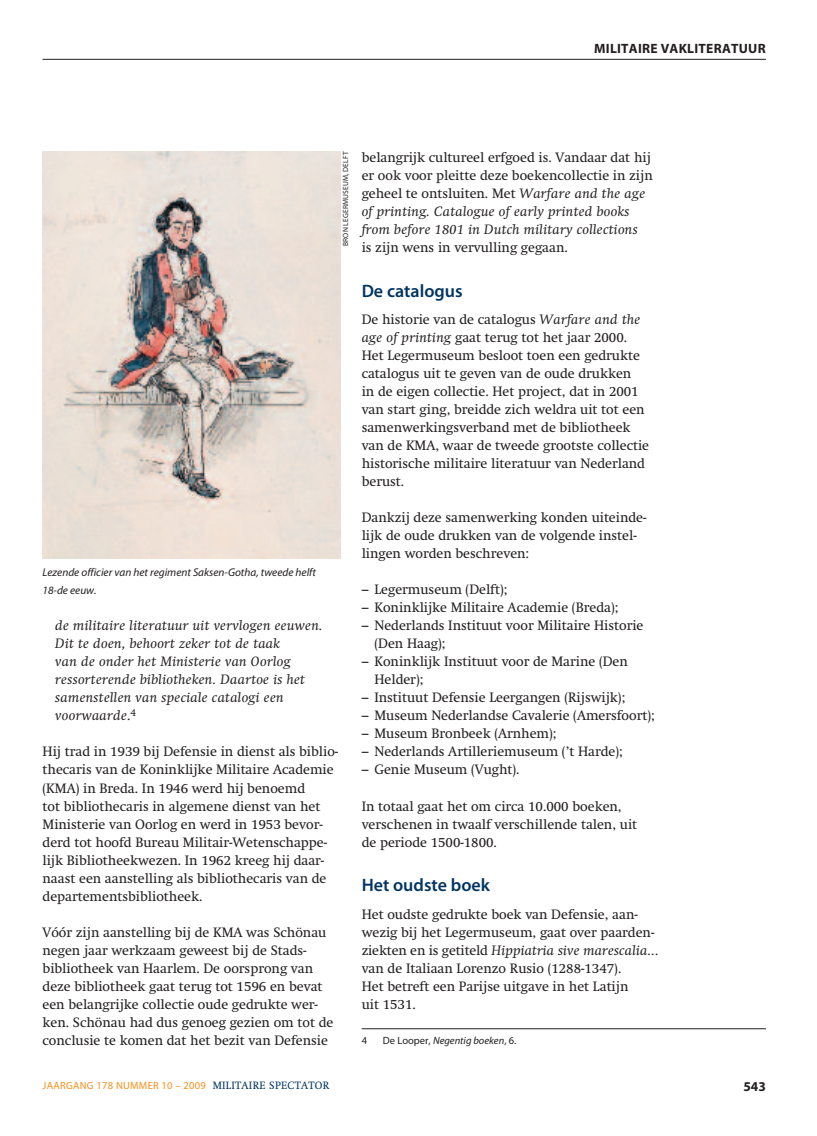
<style>
.page{position:relative;width:817px;height:1136px;background:#fff}
.page>*{position:absolute;margin:0;border:0;box-sizing:border-box;transform-origin:0 0}
.t1{font:600 18px "Myriad Pro";color:#003562}
.t2{font:13.5px/18px "Swift";color:#231f20}
.t3{font:italic 13.5px/18px "Swift";letter-spacing:.025em;color:#231f20;scale:1.05 1}
.t4{font:700 13.5px "Myriad Pro";letter-spacing:.02em;color:#231f20}
.t5{font:italic 11.25px/18px "Myriad Pro";color:#231f20}
.t6{font:10.5px "Myriad Pro";letter-spacing:.025em;color:#f68f1e}
.t7{font:italic 10.5px "Myriad Pro";color:#231f20}
.t8{font:10.5px "Myriad Pro";color:#231f20}
.t9{font:7.5px "Myriad Pro";letter-spacing:.02em;color:#231f20}
.s1{font-style:normal}
.s2{font-style:italic}
.s3{font-family:"Swift";color:#003562}
</style>
<div class="page">
<hr style="left:43px;top:59px;width:722px;height:1px;background:#231f20">
<hr style="left:361px;top:1028px;width:404px;height:1px;background:#231f20">
<img style="left:43px;top:151px;width:297px;height:407px">
<p class="t4" style="left:594px;top:43px;width:173px">MILITAIRE VAKLITERATUUR</p>
<p class="t9" style="left:343px;top:246px;width:96px;rotate:-90deg">BRON LEGERMUSEUM, DELFT</p>
<p class="t5" style="left:43px;top:564px;width:275px">Lezende officier van het regiment Saksen-Gotha, tweede helft<br>18-de eeuw.</p>
<p class="t3" style="left:55px;top:618px;width:256px">de militaire literatuur uit vervlogen eeuwen.<br>Dit te doen, behoort zeker tot de taak<br>van de onder het Ministerie van Oorlog ressorterende bibliotheken. Daartoe is het samenstellen van speciale catalogi een voorwaarde<span class="s1">.</span><sup>4</sup></p>
<p class="t2" style="left:43px;top:744px;width:297px">Hij trad in 1939 bij Defensie in dienst als biblio&shy;thecaris van de Koninklijke Militaire Academie (KMA) in Breda. In 1946 werd hij benoemd<br>tot bibliothecaris in algemene dienst van het Ministerie van Oorlog en werd in 1953 bevor&shy;derd tot hoofd Bureau Militair-Wetenschappe&shy;lijk Bibliotheekwezen. In 1962 kreeg hij daar&shy;naast een aanstelling als bibliothecaris van de departementsbibliotheek.</p>
<p class="t2" style="left:43px;top:924px;width:292px">Vóór zijn aanstelling bij de KMA was Schönau negen jaar werkzaam geweest bij de Stads&shy;bibliotheek van Haarlem. De oorsprong van deze bibliotheek gaat terug tot 1596 en bevat een belangrijke collectie oude gedrukte wer&shy;ken. Schönau had dus genoeg gezien om tot de conclusie te komen dat het bezit van Defensie</p>
<p class="t2" style="left:361px;top:150px;width:292px">belangrijk cultureel erfgoed is. Vandaar dat hij er ook voor pleitte deze boekencollectie in zijn geheel te ontsluiten. Met <span class="s2">Warfare and the age of printing. Catalogue of early printed books from before 1801 in Dutch military collections</span></p>
<p class="t2" style="left:361px;top:240px;width:207px">is zijn wens in vervulling gegaan.</p>
<h1 class="t1" style="left:361px;top:284px;width:102px">De catalogus</h1>
<p class="t2" style="left:361px;top:312px;width:289px">De historie van de catalogus <span class="s2">Warfare and the age of printing</span> gaat terug tot het jaar 2000.<br>Het Legermuseum besloot toen een gedrukte catalogus uit te geven van de oude drukken<br>in de eigen collectie. Het project, dat in 2001 van start ging, breidde zich weldra uit tot een samenwerkingsverband met de bibliotheek van de KMA, waar de tweede grootste collectie historische militaire literatuur van Nederland berust.</p>
<p class="t2" style="left:361px;top:510px;width:286px">Dankzij deze samenwerking konden uiteinde&shy;lijk de oude drukken van de volgende instel&shy;lingen worden beschreven:</p>
<p class="t2" style="left:361px;top:582px;width:147px">– Legermuseum (Delft);</p>
<p class="t2" style="left:361px;top:600px;width:258px">– Koninklijke Militaire Academie (Breda);</p>
<p class="t2" style="left:374px;top:618px;width:270px;text-indent:-13px">– Nederlands Instituut voor Militaire Historie (Den Haag);</p>
<p class="t2" style="left:374px;top:654px;width:255px;text-indent:-13px">– Koninklijk Instituut voor de Marine (Den<br>Helder);</p>
<p class="t2" style="left:361px;top:690px;width:265px">– Instituut Defensie Leergangen (Rijswijk);</p>
<p class="t2" style="left:361px;top:708px;width:295px">– Museum Nederlandse Cavalerie (Amersfoort);</p>
<p class="t2" style="left:361px;top:726px;width:196px">– Museum Bronbeek (Arnhem);</p>
<p class="t2" style="left:361px;top:744px;width:263px">– Nederlands Artilleriemuseum (’t Harde);</p>
<p class="t2" style="left:361px;top:762px;width:159px">– Genie Museum (Vught).</p>
<p class="t2" style="left:361px;top:798px;width:277px">In totaal gaat het om circa 10.000 boeken, verschenen in twaalf verschillende talen, uit de periode 1500-1800.</p>
<h1 class="t1" style="left:361px;top:878px;width:130px">Het oudste boek</h1>
<p class="t2" style="left:361px;top:906px;width:298px">Het oudste gedrukte boek van Defensie, aan&shy;wezig bij het Legermuseum, gaat over paarden&shy;ziekten en is getiteld <span class="s2">Hippiatria sive marescalia... </span>van de Italiaan Lorenzo Rusio (1288-1347).<br>Het betreft een Parijse uitgave in het Latijn<br>uit 1531.</p>
<p class="t8" style="left:361px;top:1035px;width:7px">4</p>
<p class="t7" style="left:383px;top:1035px;width:135px"><span class="s1">De Looper,</span> Negentig boeken<span class="s1">, 6.</span></p>
<p class="t6" style="left:43px;top:1080px;width:288px">JAARGANG 178 NUMMER 10 – 2009 <span class="s3">MILITAIRE SPECTATOR</span></p>
<p class="t4" style="left:743px;top:1081px;width:24px">543</p>
</div>
